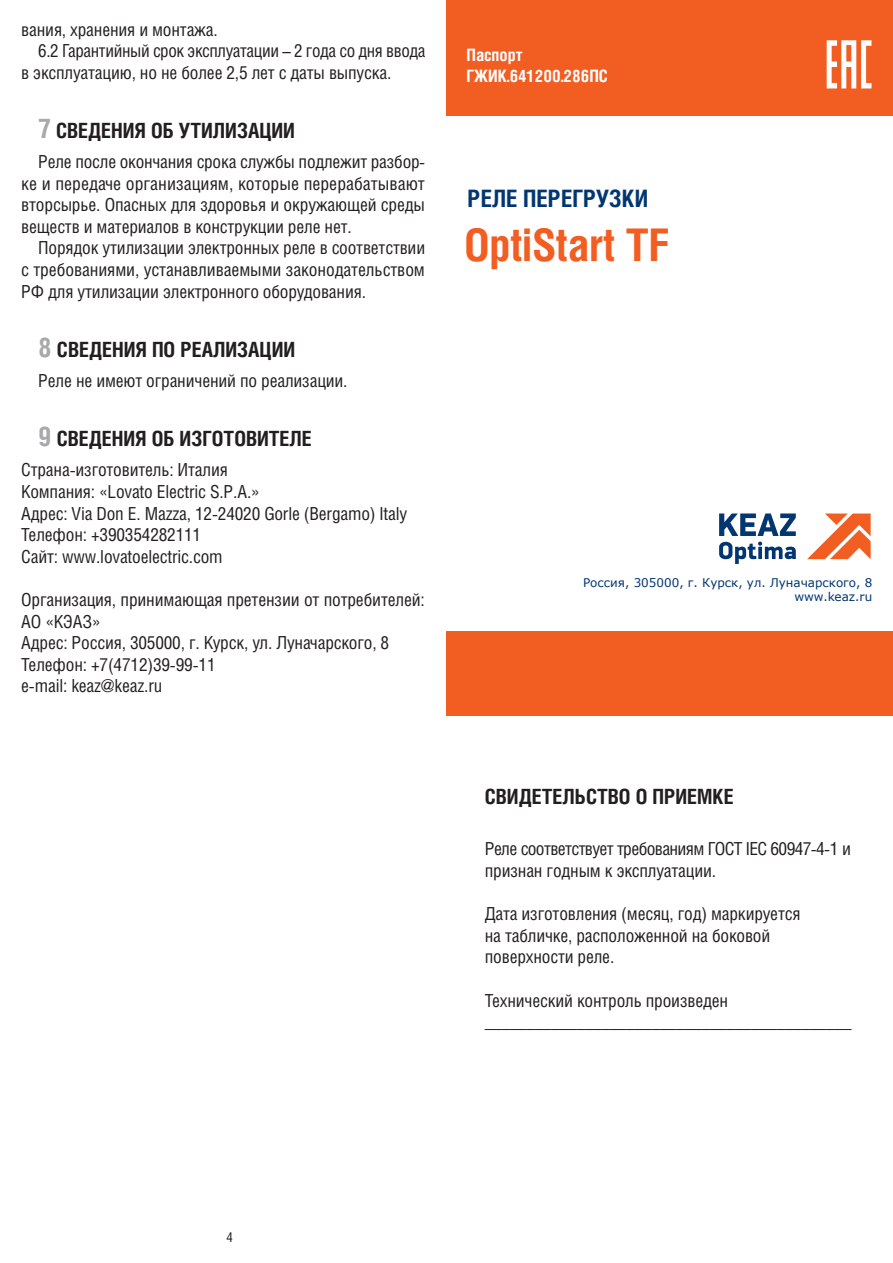
<style>
.page{position:relative;width:893px;height:1263px;background:#fff}
.page>*{position:absolute;margin:0;border:0;box-sizing:border-box;transform-origin:0 0}
.t1{font:700 45px "Helios Cond C";color:#f25d21}
.t2{font:700 24px "Helios Cond C";color:#023670}
.ЗАГОЛОВОК{font:700 21px "Helios Cond C";color:#231f20}
.Текст_true{font:18px/21.6px "Helios Cond C";letter-spacing:-.01em;color:#231f20}
.Текст_true-2{font:18px/21.6px "Helios Cond C";letter-spacing:-.035em;color:#231f20}
.t3{font:700 17.1px "Helios Cond C";color:#fff}
.t4{font:13.5px "Helios Cond C";color:#231f20}
.t5{font:12px "Verdana";color:#023670}
.s1{font-size:27px;color:#a8a9ad}
</style>
<div class="page">
<div style="left:446px;top:0;width:447px;height:116px;background:#f25d21"></div>
<div style="left:446px;top:631px;width:447px;height:85px;background:#f25d21"></div>
<svg style="left:827px;top:40px;width:44px;height:48px"></svg>
<svg style="left:807px;top:513px;width:64px;height:46px"></svg>
<svg style="left:719px;top:513px;width:77px;height:23px"></svg>
<svg style="left:719px;top:542px;width:77px;height:22px"></svg>
<p class="Текст_true" style="left:21px;top:18px;width:198px">вания, хранения и монтажа.</p>
<p class="Текст_true" style="left:21px;top:40px;width:406px;text-indent:17px">6.2 Гарантийный срок эксплуатации – 2 года со дня ввода в эксплуатацию, но не более 2,5 лет с даты выпуска.</p>
<p class="ЗАГОЛОВОК" style="left:38px;top:118px;width:258px"><span class="s1">7</span> СВЕДЕНИЯ ОБ УТИЛИЗАЦИИ</p>
<p class="Текст_true" style="left:21px;top:151px;width:405px;text-align:justify;text-indent:17px">Реле после окончания срока службы подлежит разбор&shy;ке и передаче организациям, которые перерабатывают вторсырье. Опасных для здоровья и окружающей среды веществ и материалов в конструкции реле нет.</p>
<p class="Текст_true" style="left:21px;top:237px;width:405px;text-align:justify;text-indent:17px">Порядок утилизации электронных реле в соответствии с требованиями, устанавливаемыми законодательством РФ для утилизации электронного оборудования.</p>
<p class="ЗАГОЛОВОК" style="left:38px;top:337px;width:258px"><span class="s1">8</span> СВЕДЕНИЯ ПО РЕАЛИЗАЦИИ</p>
<p class="Текст_true" style="left:38px;top:369px;width:311px">Реле не имеют ограничений по реализации.</p>
<p class="ЗАГОЛОВОК" style="left:38px;top:426px;width:275px"><span class="s1">9</span> СВЕДЕНИЯ ОБ ИЗГОТОВИТЕЛЕ</p>
<p class="Текст_true" style="left:21px;top:459px;width:208px">Страна-изготовитель: Италия</p>
<p class="Текст_true" style="left:21px;top:480px;width:240px">Компания: «Lovato Electric S.P.A.»</p>
<p class="Текст_true" style="left:21px;top:502px;width:387px">Адрес: Via Don E. Mazza, 12-24020 Gorle (Bergamo) Italy</p>
<p class="Текст_true" style="left:21px;top:524px;width:182px">Телефон: +390354282111</p>
<p class="Текст_true" style="left:21px;top:545px;width:203px">Сайт: www.lovatoelectric.com</p>
<p class="Текст_true" style="left:21px;top:588px;width:405px">Организация, принимающая претензии от потребителей:<br>АО «КЭАЗ»</p>
<p class="Текст_true" style="left:21px;top:632px;width:369px">Адрес: Россия, 305000, г. Курск, ул. Луначарского, 8</p>
<p class="Текст_true" style="left:21px;top:653px;width:196px">Телефон: +7(4712)39-99-11</p>
<p class="Текст_true" style="left:21px;top:675px;width:143px">e-mail: keaz@keaz.ru</p>
<p class="t3" style="left:466px;top:45px;width:57px">Паспорт</p>
<p class="t3" style="left:466px;top:65px;width:143px">ГЖИК.641200.286ПС</p>
<p class="t2" style="left:468px;top:184px;width:182px">РЕЛЕ ПЕРЕГРУЗКИ</p>
<p class="t1" style="left:464px;top:218px;width:206px">OptiStart TF</p>
<p class="t5" style="left:583px;top:574px;width:291px">Россия, 305000, г. Курск, ул. Луначарского, 8</p>
<p class="t5" style="left:794px;top:588px;width:79px">www.keaz.ru</p>
<p class="ЗАГОЛОВОК" style="left:485px;top:784px;width:250px">СВИДЕТЕЛЬСТВО О ПРИЕМКЕ</p>
<p class="Текст_true-2" style="left:485px;top:838px;width:368px">Реле соответствует требованиям ГОСТ IEC 60947-4-1 и признан годным к эксплуатации.</p>
<p class="Текст_true" style="left:485px;top:903px;width:317px">Дата изготовления (месяц, год) маркируется</p>
<p class="Текст_true" style="left:485px;top:924px;width:287px">на табличке, расположенной на боковой</p>
<p class="Текст_true" style="left:485px;top:946px;width:131px">поверхности реле.</p>
<p class="Текст_true" style="left:485px;top:989px;width:245px">Технический контроль произведен</p>
<p class="Текст_true" style="left:485px;top:1011px;width:368px">____________________________________________</p>
<p class="t4" style="left:226px;top:1229px;width:8px">4</p>
</div>
